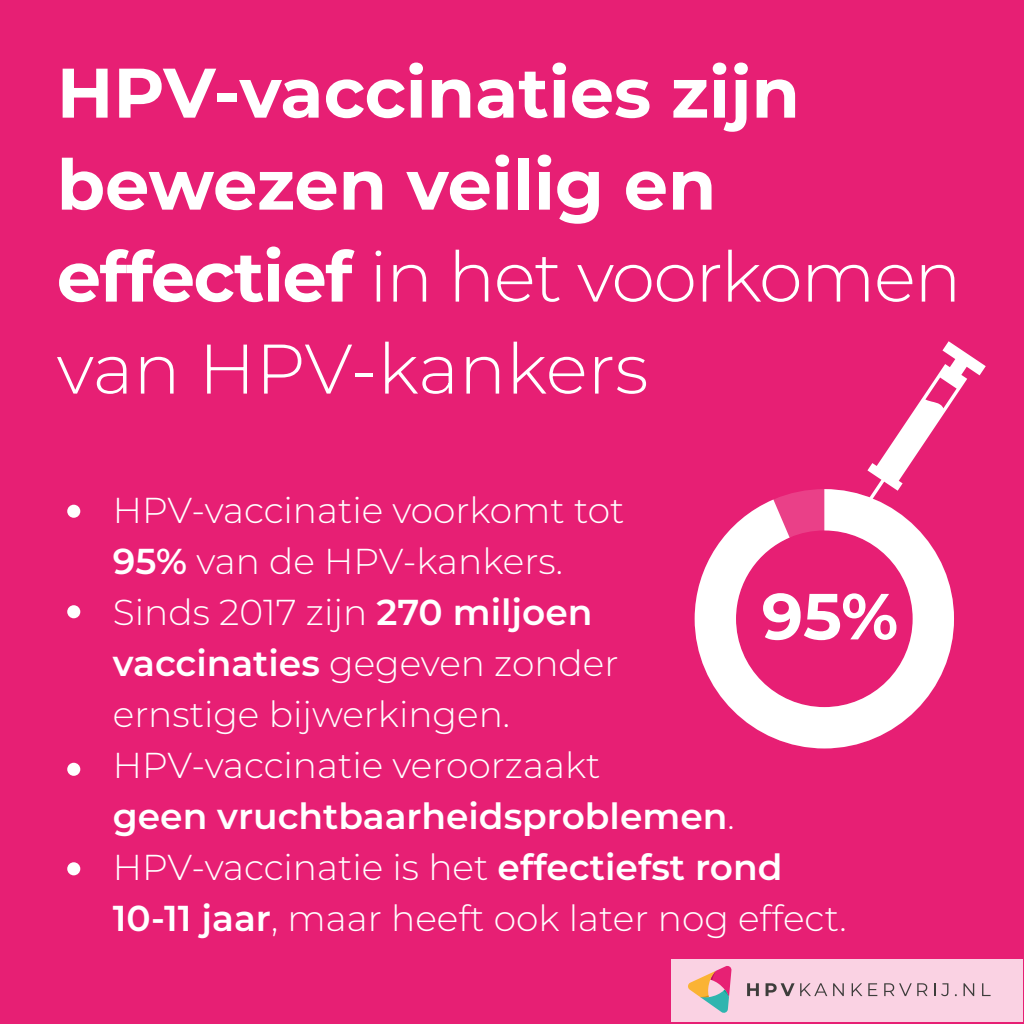
<style>
.page{position:relative;width:1024px;height:1024px;background:#e71f74}
.page>*{position:absolute;margin:0;border:0;box-sizing:border-box;transform-origin:0 0}
.t1{font:700 70px/92px "Montserrat";color:#fff}
.t2{font:700 65px "Montserrat";color:#fff}
.t3{font:300 36px/51px "Montserrat";color:#fff}
.s1{font-weight:300}
.s2{font-weight:600}
</style>
<div class="page">
<svg style="left:867px;top:341px;width:119px;height:148px"></svg>
<svg style="left:695px;top:489px;width:259px;height:259px"></svg>
<div style="left:67px;top:505px;width:13px;height:13px;background:#fff;border-radius:50%"></div>
<div style="left:67px;top:605px;width:13px;height:13px;background:#fff;border-radius:50%"></div>
<div style="left:67px;top:763px;width:13px;height:13px;background:#fff;border-radius:50%"></div>
<div style="left:67px;top:862px;width:13px;height:13px;background:#fff;border-radius:50%"></div>
<div style="left:671px;top:959px;width:352px;height:63px;background:#fad2e3"></div>
<svg style="left:747px;top:983px;width:12px;height:13px"></svg>
<svg style="left:766px;top:983px;width:61px;height:13px"></svg>
<svg style="left:833px;top:983px;width:11px;height:13px"></svg>
<svg style="left:852px;top:983px;width:10px;height:13px"></svg>
<svg style="left:868px;top:983px;width:9px;height:13px"></svg>
<svg style="left:884px;top:983px;width:43px;height:13px"></svg>
<svg style="left:934px;top:983px;width:14px;height:13px"></svg>
<svg style="left:964px;top:983px;width:10px;height:13px"></svg>
<svg style="left:982px;top:983px;width:9px;height:13px"></svg>
<svg style="left:688px;top:966px;width:44px;height:47px"></svg>
<h1 class="t1" style="left:57px;top:45px;width:906px">HPV-vaccinaties zijn bewezen veilig en effectief <span class="s1">in het voorkomen van HPV-kankers</span></h1>
<p class="t3" style="left:113px;top:484px;width:735px">HPV-vaccinatie voorkomt tot<br><span class="s2">95%</span> van de HPV-kankers.<br>Sinds 2017 zijn <span class="s2">270 miljoen<br>vaccinaties</span> gegeven zonder<br>ernstige bijwerkingen.<br>HPV-vaccinatie veroorzaakt<br><span class="s2">geen vruchtbaarheidsproblemen</span>.<br>HPV-vaccinatie is het <span class="s2">effectiefst rond<br>10-11 jaar</span>, maar heeft ook later nog effect.</p>
<h2 class="t2" style="left:762px;top:573px;width:138px">95%</h2>
</div>
